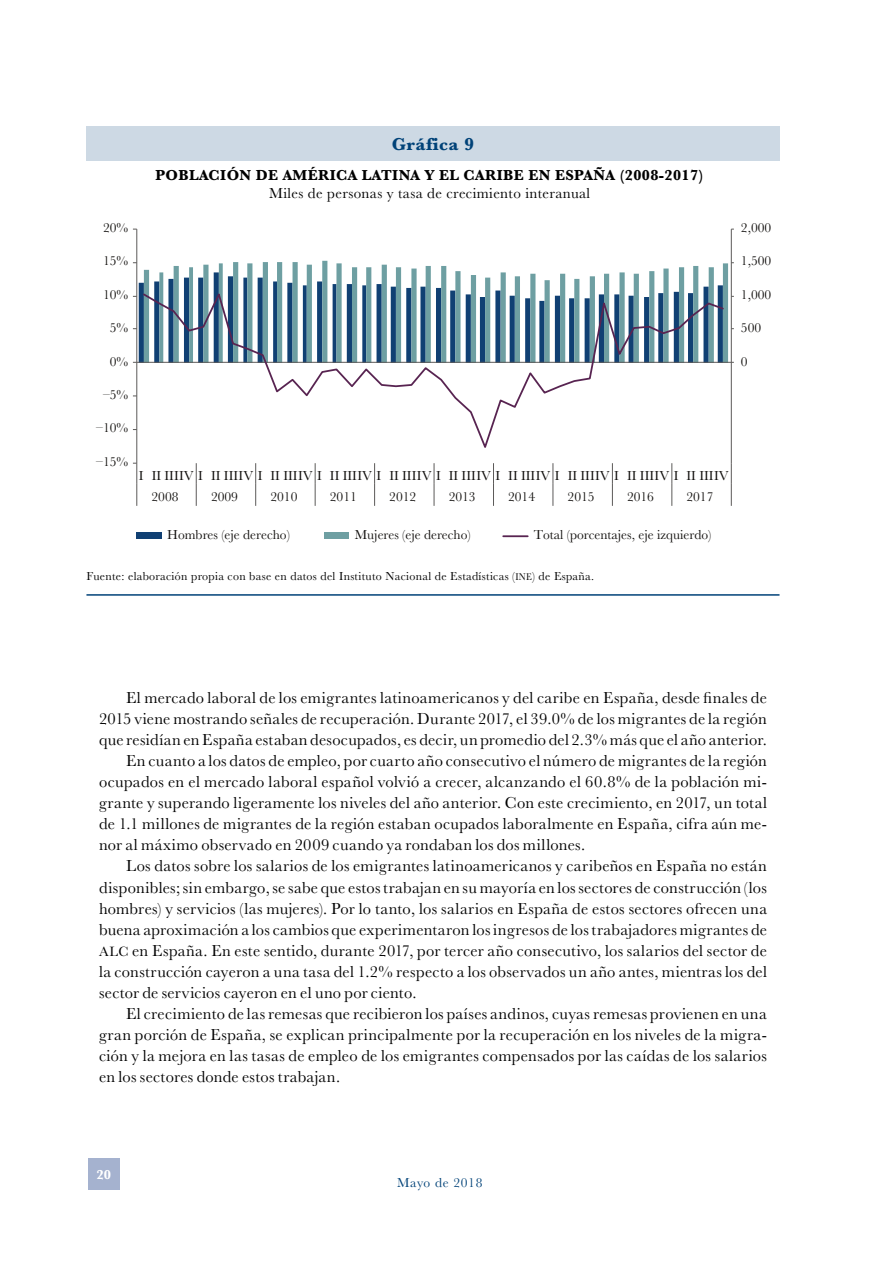
<style>
.page{position:relative;width:893px;height:1268px;background:#fff}
.page>*{position:absolute;margin:0;border:0;box-sizing:border-box;transform-origin:0 0}
.t1{font:700 18px "Baskerville";letter-spacing:.025em;color:#004278}
.t2{font:16.5px "Baskerville";letter-spacing:.02em;color:#000}
.t3{font:700 15px "Baskerville";letter-spacing:.025em;color:#000}
.t4{font:15px "Baskerville";letter-spacing:.025em;color:#000}
.t5{font:13.5px/21.3px "Baskerville";color:#12100e}
.t6{font:13.5px "Baskerville";letter-spacing:.05em;color:#004278}
.t7{font:700 13.5px "Baskerville";color:#fff}
.t8{font:12px "Baskerville";letter-spacing:.025em;color:#000}
.s1{font-size:10.05px}
.s2{font-family:"Baskerville SC850";font-size:14.1px}
</style>
<div class="page">
<div style="left:88px;top:1158px;width:31px;height:31px;background:#a5b2cf"></div>
<div style="left:86px;top:126px;width:693px;height:34px;background:#cdd9e4"></div>
<hr style="left:86px;top:594px;width:693px;height:1px;background:#004278">
<svg style="left:144px;top:261px;width:584px;height:101px"></svg>
<hr style="left:731px;top:229px;width:1px;height:234px;background:#5c5a59">
<hr style="left:136px;top:229px;width:1px;height:234px;background:#5c5a59">
<hr style="left:137px;top:362px;width:594px;height:1px;background:#5c5a59">
<svg style="left:133px;top:462px;width:4px;height:43px"></svg>
<svg style="left:196px;top:463px;width:1px;height:42px"></svg>
<svg style="left:255px;top:463px;width:1px;height:42px"></svg>
<svg style="left:315px;top:463px;width:1px;height:42px"></svg>
<svg style="left:374px;top:463px;width:1px;height:42px"></svg>
<svg style="left:434px;top:463px;width:1px;height:42px"></svg>
<svg style="left:493px;top:463px;width:1px;height:42px"></svg>
<svg style="left:553px;top:463px;width:1px;height:42px"></svg>
<svg style="left:612px;top:463px;width:1px;height:42px"></svg>
<svg style="left:671px;top:463px;width:1px;height:42px"></svg>
<svg style="left:731px;top:463px;width:1px;height:42px"></svg>
<svg style="left:141px;top:289px;width:584px;height:159px"></svg>
<div style="left:136px;top:532px;width:26px;height:6px;background:#104073"></div>
<div style="left:324px;top:532px;width:25px;height:6px;background:#6e9fa2"></div>
<hr style="left:503px;top:535px;width:25px;height:2px;background:#582451">
<p class="t5" style="left:103px;top:217px;width:27px">20%</p>
<p class="t5" style="left:103px;top:250px;width:27px">15%</p>
<p class="t5" style="left:103px;top:284px;width:27px">10%</p>
<p class="t5" style="left:110px;top:317px;width:20px">5%</p>
<p class="t5" style="left:110px;top:350px;width:20px">0%</p>
<p class="t5" style="left:103px;top:384px;width:27px">–5%</p>
<p class="t5" style="left:96px;top:417px;width:34px">–10%</p>
<p class="t5" style="left:96px;top:451px;width:34px">–15%</p>
<p class="t1" style="left:392px;top:131px;width:84px">Gráfica 9</p>
<p class="t3" style="left:156px;top:164px;width:549px">POBLACIÓN DE AMÉRICA LATINA Y EL CARIBE EN ESPAÑA (2008-2017)</p>
<p class="t4" style="left:269px;top:183px;width:323px">Miles de personas y tasa de crecimiento interanual</p>
<p class="t5" style="left:152px;top:465px;width:579px;text-indent:-13px">I II IIIIV I II IIIIV I II IIIIV I II IIIIV I II IIIIV I II IIIIV I II IIIIV I II IIIIV I II IIIIV I II IIIIV<br>2008</p>
<p class="t5" style="left:211px;top:486px;width:28px">2009</p>
<p class="t5" style="left:270px;top:486px;width:28px">2010</p>
<p class="t5" style="left:330px;top:486px;width:28px">2011</p>
<p class="t5" style="left:389px;top:486px;width:28px">2012</p>
<p class="t5" style="left:449px;top:486px;width:28px">2013</p>
<p class="t5" style="left:508px;top:486px;width:28px">2014</p>
<p class="t5" style="left:568px;top:486px;width:28px">2015</p>
<p class="t5" style="left:627px;top:486px;width:28px">2016</p>
<p class="t5" style="left:686px;top:486px;width:28px">2017</p>
<p class="t5" style="left:167px;top:524px;width:124px">Hombres (eje derecho)</p>
<p class="t5" style="left:355px;top:524px;width:118px">Mujeres (eje derecho)</p>
<p class="t5" style="left:534px;top:524px;width:179px">Total (porcentajes, eje izquierdo)</p>
<p class="t8" style="left:86px;top:568px;width:509px">Fuente: elaboración propia con base en datos del Instituto Nacional de Estadísticas (<span class="s1">INE</span>) de España.</p>
<p class="t5" style="left:741px;top:217px;width:32px">2,000</p>
<p class="t5" style="left:741px;top:250px;width:32px">1,500</p>
<p class="t5" style="left:741px;top:284px;width:32px">1,000</p>
<p class="t5" style="left:741px;top:317px;width:22px">500</p>
<p class="t5" style="left:741px;top:350px;width:8px">0</p>
<p class="t2" style="left:126px;top:687px;width:642px">El mercado laboral de los emigrantes latinoamericanos y del caribe en España, desde finales de</p>
<p class="t2" style="left:99px;top:708px;width:669px">2015 viene mostrando señales de recuperación. Durante 2017, el 39.0% de los migrantes de la región</p>
<p class="t2" style="left:99px;top:729px;width:669px">que residían en España estaban desocupados, es decir, un promedio del 2.3% más que el año anterior.</p>
<p class="t2" style="left:126px;top:750px;width:642px">En cuanto a los datos de empleo, por cuarto año consecutivo el número de migrantes de la región</p>
<p class="t2" style="left:99px;top:771px;width:669px">ocupados en el mercado laboral español volvió a crecer, alcanzando el 60.8% de la población mi-</p>
<p class="t2" style="left:99px;top:792px;width:670px">grante y superando ligeramente los niveles del año anterior. Con este crecimiento, en 2017, un total</p>
<p class="t2" style="left:99px;top:813px;width:669px">de 1.1 millones de migrantes de la región estaban ocupados laboralmente en España, cifra aún me-</p>
<p class="t2" style="left:99px;top:834px;width:488px">nor al máximo observado en 2009 cuando ya rondaban los dos millones.</p>
<p class="t2" style="left:126px;top:855px;width:642px">Los datos sobre los salarios de los emigrantes latinoamericanos y caribeños en España no están</p>
<p class="t2" style="left:99px;top:876px;width:669px">disponibles; sin embargo, se sabe que estos trabajan en su mayoría en los sectores de construcción (los</p>
<p class="t2" style="left:99px;top:897px;width:670px">hombres) y servicios (las mujeres). Por lo tanto, los salarios en España de estos sectores ofrecen una</p>
<p class="t2" style="left:99px;top:918px;width:669px">buena aproximación a los cambios que experimentaron los ingresos de los trabajadores migrantes de</p>
<p class="t2" style="left:99px;top:939px;width:669px"><span class="s2">alc</span> en España. En este sentido, durante 2017, por tercer año consecutivo, los salarios del sector de</p>
<p class="t2" style="left:99px;top:960px;width:669px">la construcción cayeron a una tasa del 1.2% respecto a los observados un año antes, mientras los del</p>
<p class="t2" style="left:99px;top:981px;width:319px">sector de servicios cayeron en el uno por ciento.</p>
<p class="t2" style="left:126px;top:1002px;width:642px">El crecimiento de las remesas que recibieron los países andinos, cuyas remesas provienen en una</p>
<p class="t2" style="left:99px;top:1023px;width:669px">gran porción de España, se explican principalmente por la recuperación en los niveles de la migra-</p>
<p class="t2" style="left:99px;top:1044px;width:669px">ción y la mejora en las tasas de empleo de los emigrantes compensados por las caídas de los salarios</p>
<p class="t2" style="left:99px;top:1065px;width:243px">en los sectores donde estos trabajan.</p>
<p class="t7" style="left:96px;top:1164px;width:16px">20</p>
<p class="t6" style="left:397px;top:1173px;width:87px">Mayo de 2018</p>
</div>
